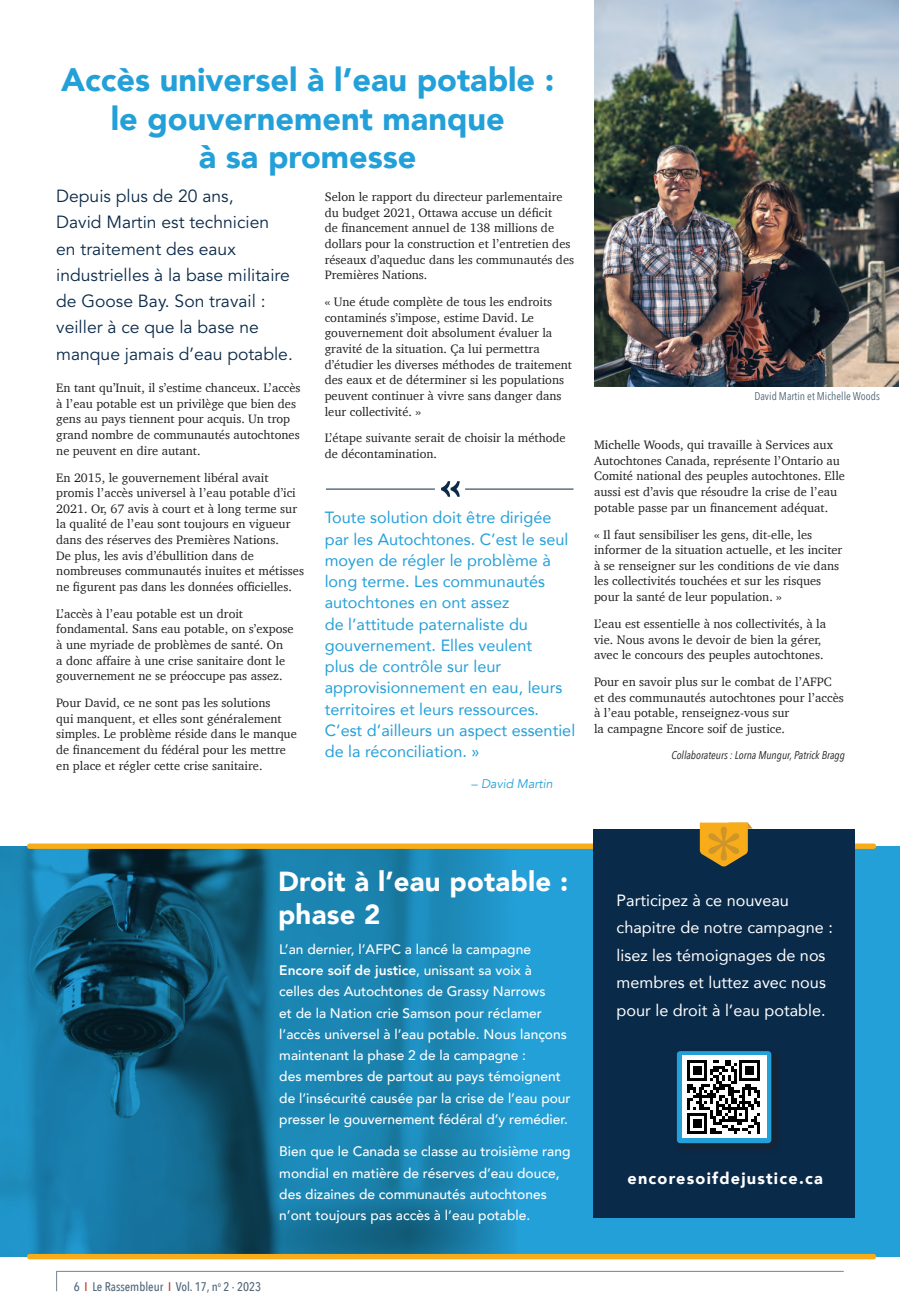
<style>
.page{position:relative;width:900px;height:1316px;background:#fff}
.page>*{position:absolute;margin:0;border:0;box-sizing:border-box;transform-origin:0 0}
.Body_text_-_main_news{font:900 32.5px/38.8px "Avenir";color:#24a0d8;text-align:center}
.Body_text_-_main_news-2{font:900 27.5px/33px "Avenir";letter-spacing:.01em;color:#fff}
.Body_text_-_main_news-3{font:17.5px/26.2px "Avenir LT Std";color:#0a2a49}
.Body_text_-_main_news-4{font:16.25px/21.2px "Avenir";color:#24a0d8}
.Body_text_-_main_news-5{font:16.25px/27.5px "Avenir";color:#fff}
.Body_text_-_main_news-6{font:900 16.25px "Avenir";letter-spacing:.075em;color:#fff}
.Body_text_-_main_news-7{font:500 13.75px/21.2px "Avenir";color:#fff}
.Body_text_-_main_news-8{font:12.5px/15.6px "Charter";color:#231f20}
.t1{font:500 12.5px "Avenir Next Condensed";color:#516879}
.Body_text_-_main_news-9{font:italic 12.5px "Avenir";color:#24a0d8}
.t2{font:italic 11.25px "Avenir Next Condensed";color:#231f20}
.t3{font:11.25px "Avenir Next Condensed";color:#516879}
.s1{font-weight:800}
.s2{color:#c02d19}
</style>
<div class="page">
<svg style="left:0;top:846px;width:900px;height:410px;background:#1a7ca7"></svg>
<div style="left:27px;top:843px;width:849px;height:6px;background:#f8ac1a;border-radius:3px"></div>
<div style="left:27px;top:1254px;width:849px;height:5px;background:#f8ac1a;border-radius:3px"></div>
<hr style="left:56px;top:1271px;width:788px;height:1px;background:#758292">
<svg style="left:56px;top:1271px;width:1px;height:20px"></svg>
<img style="left:594px;top:0;width:304px;height:386px">
<div style="left:593px;top:829px;width:262px;height:388px;background:#0a2a49"></div>
<div style="left:673px;top:1047px;width:110px;height:108px;background:#231f20;opacity:.75"></div>
<div style="left:677px;top:1051px;width:94px;height:92px;border:6px solid #24a0d8"></div>
<svg style="left:700px;top:822px;width:53px;height:45px"></svg>
<div style="left:682px;top:1055px;width:84px;height:83px;background:#fff"></div>
<svg style="left:687px;top:1060px;width:73px;height:73px"></svg>
<svg style="left:441px;top:481px;width:19px;height:16px"></svg>
<hr style="left:326px;top:489px;width:109px;height:1px;background:#0a2a49">
<hr style="left:465px;top:489px;width:108px;height:1px;background:#0a2a49">
<p class="Body_text_-_main_news" style="left:61px;top:59px;width:495px">Accès universel à l’eau potable : le gouvernement manque<br>à sa promesse</p>
<p class="Body_text_-_main_news-8" style="left:325px;top:189px;width:251px">Selon le rapport du directeur parlementaire du budget 2021, Ottawa accuse un déficit<br>de financement annuel de 138 millions de dollars pour la construction et l’entretien des réseaux d’aqueduc dans les communautés des Premières Nations.</p>
<p class="Body_text_-_main_news-8" style="left:325px;top:294px;width:249px">« Une étude complète de tous les endroits contaminés s’impose, estime David. Le gouvernement doit absolument évaluer la gravité de la situation. Ça lui permettra d’étudier les diverses méthodes de traitement des eaux et de déterminer si les populations peuvent continuer à vivre sans danger dans leur collectivité. »</p>
<p class="Body_text_-_main_news-8" style="left:325px;top:430px;width:242px">L’étape suivante serait de choisir la méthode de décontamination.</p>
<p class="Body_text_-_main_news-3" style="left:56px;top:183px;width:238px">Depuis plus de 20 ans,<br>David Martin est technicien en traitement des eaux industrielles à la base militaire de Goose Bay. Son travail : veiller à ce que la base ne manque jamais d’eau potable.</p>
<p class="Body_text_-_main_news-8" style="left:56px;top:380px;width:246px">En tant qu’Inuit, il s’estime chanceux. L’accès à l’eau potable est un privilège que bien des gens au pays tiennent pour acquis. Un trop grand nombre de communautés autochtones ne peuvent en dire autant.</p>
<p class="Body_text_-_main_news-8" style="left:56px;top:469px;width:249px">En 2015, le gouvernement libéral avait promis l’accès universel à l’eau potable d’ici 2021. Or, 67 avis à court et à long terme sur la qualité de l’eau sont toujours en vigueur dans des réserves des Premières Nations.<br>De plus, les avis d’ébullition dans de nombreuses communautés inuites et métisses ne figurent pas dans les données officielles.</p>
<p class="Body_text_-_main_news-8" style="left:56px;top:605px;width:239px">L’accès à l’eau potable est un droit fondamental. Sans eau potable, on s’expose à une myriade de problèmes de santé. On<br>a donc affaire à une crise sanitaire dont le gouvernement ne se préoccupe pas assez.</p>
<p class="Body_text_-_main_news-8" style="left:56px;top:695px;width:242px">Pour David, ce ne sont pas les solutions<br>qui manquent, et elles sont généralement simples. Le problème réside dans le manque de financement du fédéral pour les mettre en place et régler cette crise sanitaire.</p>
<p class="Body_text_-_main_news-4" style="left:325px;top:507px;width:252px">Toute solution doit être dirigée par les Autochtones. C’est le seul moyen de régler le problème à long terme. Les communautés autochtones en ont assez<br>de l’attitude paternaliste du gouvernement. Elles veulent<br>plus de contrôle sur leur approvisionnement en eau, leurs territoires et leurs ressources.<br>C’est d’ailleurs un aspect essentiel de la réconciliation. »</p>
<p class="Body_text_-_main_news-9" style="left:471px;top:777px;width:83px">– David Martin</p>
<p class="t3" style="left:754px;top:386px;width:127px">David Martin et Michelle Woods</p>
<p class="Body_text_-_main_news-8" style="left:594px;top:437px;width:252px">Michelle Woods, qui travaille à Services aux Autochtones Canada, représente l’Ontario au Comité national des peuples autochtones. Elle aussi est d’avis que résoudre la crise de l’eau potable passe par un financement adéquat.</p>
<p class="Body_text_-_main_news-8" style="left:594px;top:526px;width:250px">« Il faut sensibiliser les gens, dit-elle, les informer de la situation actuelle, et les inciter à se renseigner sur les conditions de vie dans les collectivités touchées et sur les risques pour la santé de leur population. »</p>
<p class="Body_text_-_main_news-8" style="left:594px;top:616px;width:234px">L’eau est essentielle à nos collectivités, à la vie. Nous avons le devoir de bien la gérer, avec le concours des peuples autochtones.</p>
<p class="Body_text_-_main_news-8" style="left:594px;top:674px;width:251px">Pour en savoir plus sur le combat de l’AFPC et des communautés autochtones pour l’accès à l’eau potable, renseignez-vous sur<br>la campagne Encore soif de justice.</p>
<p class="t2" style="left:671px;top:748px;width:175px">Collaborateurs : Lorna Mungur, Patrick Bragg</p>
<p class="Body_text_-_main_news-2" style="left:278px;top:864px;width:292px">Droit à l’eau potable : phase 2</p>
<p class="Body_text_-_main_news-7" style="left:279px;top:938px;width:293px">L’an dernier, l’AFPC a lancé la campagne <span class="s1">Encore soif de justice</span>, unissant sa voix à<br>celles des Autochtones de Grassy Narrows<br>et de la Nation crie Samson pour réclamer l’accès universel à l’eau potable. Nous lançons maintenant la phase 2 de la campagne :<br>des membres de partout au pays témoignent de l’insécurité causée par la crise de l’eau pour presser le gouvernement fédéral d’y remédier.</p>
<p class="Body_text_-_main_news-7" style="left:279px;top:1140px;width:293px">Bien que le Canada se classe au troisième rang mondial en matière de réserves d’eau douce, des dizaines de communautés autochtones n’ont toujours pas accès à l’eau potable.</p>
<p class="t1" style="left:74px;top:1279px;width:189px">6 <span class="s2">I</span> Le Rassembleur <span class="s2">I</span> Vol. 17, n<sup>o</sup> 2 · 2023</p>
<p class="Body_text_-_main_news-5" style="left:617px;top:886px;width:218px">Participez à ce nouveau chapitre de notre campagne : lisez les témoignages de nos membres et luttez avec nous pour le droit à l’eau potable.</p>
<p class="Body_text_-_main_news-6" style="left:628px;top:1164px;width:197px">encoresoifdejustice.ca</p>
</div>
